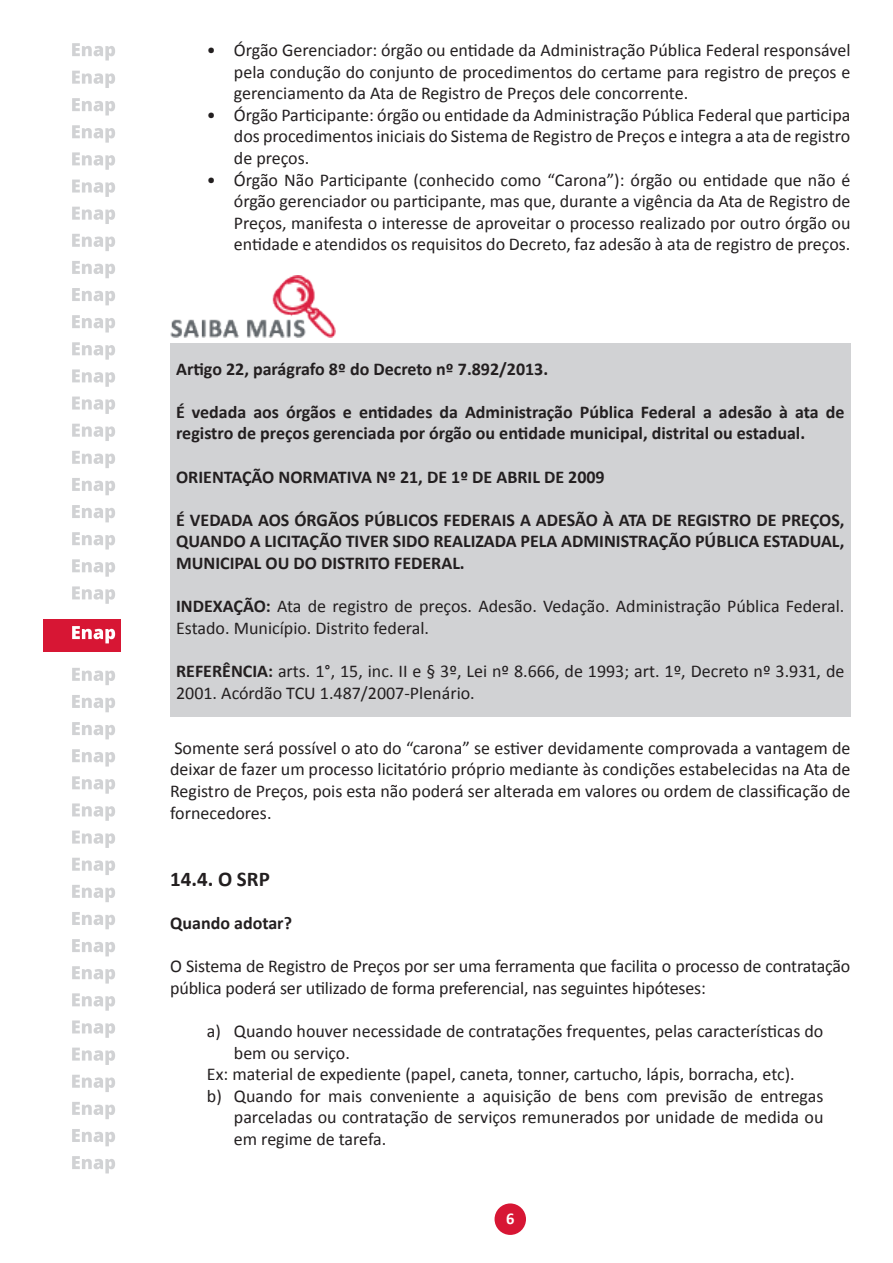
<style>
.page{position:relative;width:893px;height:1263px;background:#fff}
.page>*{position:absolute;margin:0;border:0;box-sizing:border-box;transform-origin:0 0}
.t1{font:700 21px "Calibri";color:#231f20}
.t2{font:18px/21.6px "Calibri";color:#231f20;text-align:justify}
.t3{font:700 18px/21.6px "Calibri";color:#231f20}
.t4{font:700 16.5px "Calibri";color:#fff}
.s1{font-weight:700}
</style>
<div class="page">
<div style="left:495px;top:1203px;width:31px;height:32px;background:#d71634;border-radius:50%"></div>
<div style="left:44px;top:619px;width:77px;height:32px;background:#d71634"></div>
<svg style="left:72px;top:626px;width:43px;height:17px"></svg>
<svg style="left:72px;top:98px;width:43px;height:17px"></svg>
<svg style="left:72px;top:125px;width:43px;height:18px"></svg>
<svg style="left:72px;top:152px;width:43px;height:18px"></svg>
<svg style="left:72px;top:180px;width:43px;height:17px"></svg>
<svg style="left:72px;top:207px;width:43px;height:17px"></svg>
<svg style="left:72px;top:234px;width:43px;height:17px"></svg>
<svg style="left:72px;top:261px;width:43px;height:17px"></svg>
<svg style="left:72px;top:288px;width:43px;height:17px"></svg>
<svg style="left:72px;top:315px;width:43px;height:17px"></svg>
<svg style="left:72px;top:342px;width:43px;height:18px"></svg>
<svg style="left:72px;top:369px;width:43px;height:18px"></svg>
<svg style="left:72px;top:397px;width:43px;height:17px"></svg>
<svg style="left:72px;top:424px;width:43px;height:17px"></svg>
<svg style="left:72px;top:451px;width:43px;height:17px"></svg>
<svg style="left:72px;top:478px;width:43px;height:17px"></svg>
<svg style="left:72px;top:505px;width:43px;height:17px"></svg>
<svg style="left:72px;top:532px;width:43px;height:17px"></svg>
<svg style="left:72px;top:559px;width:43px;height:18px"></svg>
<svg style="left:72px;top:586px;width:43px;height:18px"></svg>
<svg style="left:72px;top:668px;width:43px;height:17px"></svg>
<svg style="left:72px;top:695px;width:43px;height:17px"></svg>
<svg style="left:72px;top:722px;width:43px;height:17px"></svg>
<svg style="left:72px;top:749px;width:43px;height:17px"></svg>
<svg style="left:72px;top:776px;width:43px;height:18px"></svg>
<svg style="left:72px;top:803px;width:43px;height:18px"></svg>
<svg style="left:72px;top:830px;width:43px;height:18px"></svg>
<svg style="left:72px;top:858px;width:43px;height:17px"></svg>
<svg style="left:72px;top:885px;width:43px;height:17px"></svg>
<svg style="left:72px;top:912px;width:43px;height:17px"></svg>
<svg style="left:72px;top:939px;width:43px;height:17px"></svg>
<svg style="left:72px;top:966px;width:43px;height:17px"></svg>
<svg style="left:72px;top:993px;width:43px;height:18px"></svg>
<svg style="left:72px;top:1020px;width:43px;height:18px"></svg>
<svg style="left:72px;top:1047px;width:43px;height:18px"></svg>
<svg style="left:72px;top:1075px;width:43px;height:17px"></svg>
<svg style="left:72px;top:1102px;width:43px;height:17px"></svg>
<svg style="left:72px;top:1129px;width:43px;height:17px"></svg>
<svg style="left:72px;top:1156px;width:43px;height:17px"></svg>
<svg style="left:72px;top:71px;width:43px;height:17px"></svg>
<svg style="left:72px;top:43px;width:43px;height:18px"></svg>
<img style="left:170px;top:276px;width:165px;height:61px">
<div style="left:170px;top:343px;width:680px;height:373px;background:#d1d2d4"></div>
<p class="t2" style="left:234px;top:39px;width:618px;text-indent:-27px">• Órgão Gerenciador: órgão ou entidade da Administração Pública Federal responsável pela condução do conjunto de procedimentos do certame para registro de preços e gerenciamento da Ata de Registro de Preços dele concorrente.</p>
<p class="t2" style="left:234px;top:104px;width:618px;text-indent:-27px">• Órgão Participante: órgão ou entidade da Administração Pública Federal que participa dos procedimentos iniciais do Sistema de Registro de Preços e integra a ata de registro de preços.</p>
<p class="t2" style="left:234px;top:169px;width:618px;text-indent:-27px">• Órgão Não Participante (conhecido como “Carona”): órgão ou entidade que não é órgão gerenciador ou participante, mas que, durante a vigência da Ata de Registro de Preços, manifesta o interesse de aproveitar o processo realizado por outro órgão ou entidade e atendidos os requisitos do Decreto, faz adesão à ata de registro de preços.</p>
<p class="t3" style="left:176px;top:358px;width:374px">Artigo 22, parágrafo 8º do Decreto nº 7.892/2013.</p>
<p class="t3" style="left:176px;top:401px;width:670px">É vedada aos órgãos e entidades da Administração Pública Federal a adesão à ata de registro de preços gerenciada por órgão ou entidade municipal, distrital ou estadual.</p>
<p class="t3" style="left:176px;top:466px;width:430px">ORIENTAÇÃO NORMATIVA Nº 21, DE 1º DE ABRIL DE 2009</p>
<p class="t3" style="left:176px;top:509px;width:670px;text-align:justify">É VEDADA AOS ÓRGÃOS PÚBLICOS FEDERAIS A ADESÃO À ATA DE REGISTRO DE PREÇOS, QUANDO A LICITAÇÃO TIVER SIDO REALIZADA PELA ADMINISTRAÇÃO PÚBLICA ESTADUAL, MUNICIPAL OU DO DISTRITO FEDERAL.</p>
<p class="t2" style="left:176px;top:595px;width:670px"><span class="s1">INDEXAÇÃO:</span> Ata de registro de preços. Adesão. Vedação. Administração Pública Federal.<br>Estado. Município. Distrito federal.</p>
<p class="t2" style="left:176px;top:660px;width:670px"><span class="s1">REFERÊNCIA:</span> arts. 1°, 15, inc. II e § 3º, Lei nº 8.666, de 1993; art. 1º, Decreto nº 3.931, de<br>2001. Acórdão TCU 1.487/2007-Plenário.</p>
<p class="t2" style="left:170px;top:737px;width:682px">Somente será possível o ato do “carona” se estiver devidamente comprovada a vantagem de deixar de fazer um processo licitatório próprio mediante às condições estabelecidas na Ata de Registro de Preços, pois esta não poderá ser alterada em valores ou ordem de classificação de fornecedores.</p>
<p class="t1" style="left:170px;top:865px;width:101px">14.4. O SRP</p>
<p class="t3" style="left:170px;top:912px;width:123px">Quando adotar?</p>
<p class="t2" style="left:170px;top:955px;width:682px">O Sistema de Registro de Preços por ser uma ferramenta que facilita o processo de contratação pública poderá ser utilizado de forma preferencial, nas seguintes hipóteses:</p>
<p class="t2" style="left:207px;top:1020px;width:618px">a) Quando houver necessidade de contratações frequentes, pelas características do</p>
<p class="t2" style="left:234px;top:1042px;width:118px">bem ou serviço.</p>
<p class="t2" style="left:207px;top:1063px;width:589px">Ex: material de expediente (papel, caneta, tonner, cartucho, lápis, borracha, etc).</p>
<p class="t2" style="left:207px;top:1085px;width:618px">b) Quando for mais conveniente a aquisição de bens com previsão de entregas</p>
<p class="t2" style="left:234px;top:1107px;width:591px">parceladas ou contratação de serviços remunerados por unidade de medida ou</p>
<p class="t2" style="left:234px;top:1128px;width:154px">em regime de tarefa.</p>
<p class="t4" style="left:506px;top:1208px;width:10px">6</p>
</div>
